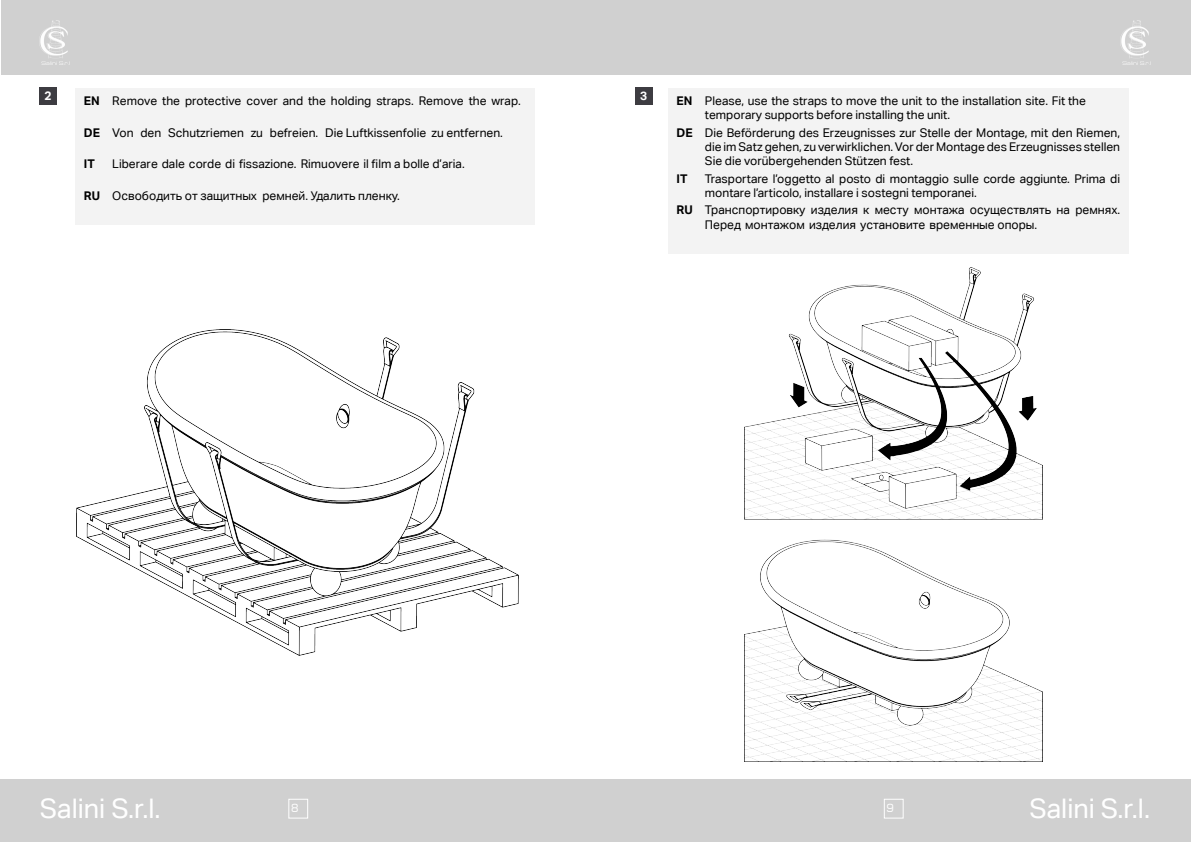
<style>
.page{position:relative;width:1191px;height:842px;background:#fff}
.page>*{position:absolute;margin:0;border:0;box-sizing:border-box;transform-origin:0 0}
.t1{font:27px "Aktiv Grotesk Corp";color:#fff}
.Текст_и_иллюстрациям{font:12px/14.4px "Aktiv Grotesk Corp";color:#000}
.Текст_и_иллюстрациям-2{font:700 12px "Aktiv Grotesk Corp";color:#000}
.t2{font:700 12px "Aktiv Grotesk Corp";color:#fff}
.t3{font:11px "Europe Normal";color:#fff}
.s1{font-weight:700}
</style>
<div class="page">
<div style="left:1px;top:0;width:595px;height:74px;background:#d0d0d0"></div>
<div style="left:0;top:780px;width:595px;height:62px;background:#d0d0d0"></div>
<div style="left:288px;top:799px;width:20px;height:20px;border:1px solid #fff"></div>
<div style="left:75px;top:88px;width:460px;height:42px;background:#f3f3f3"></div>
<div style="left:75px;top:120px;width:460px;height:42px;background:#f3f3f3"></div>
<div style="left:75px;top:151px;width:460px;height:42px;background:#f3f3f3"></div>
<div style="left:75px;top:183px;width:460px;height:42px;background:#f3f3f3"></div>
<img style="left:77px;top:330px;width:441px;height:326px">
<div style="left:595px;top:0;width:595px;height:74px;background:#d0d0d0"></div>
<div style="left:595px;top:780px;width:596px;height:62px;background:#d0d0d0"></div>
<div style="left:883px;top:799px;width:20px;height:20px;border:1px solid #fff"></div>
<img style="left:635px;top:88px;width:17px;height:17px">
<div style="left:668px;top:88px;width:460px;height:42px;background:#f3f3f3"></div>
<div style="left:668px;top:120px;width:460px;height:56px;background:#f3f3f3"></div>
<div style="left:668px;top:166px;width:460px;height:42px;background:#f3f3f3"></div>
<div style="left:668px;top:197px;width:460px;height:57px;background:#f3f3f3"></div>
<img style="left:744px;top:268px;width:299px;height:493px">
<img style="left:1121px;top:20px;width:30px;height:44px">
<img style="left:40px;top:20px;width:30px;height:44px">
<img style="left:40px;top:88px;width:17px;height:17px">
<p class="t2" style="left:45px;top:88px;width:9px">2</p>
<p class="Текст_и_иллюстрациям" style="left:84px;top:93px;width:438px"><span class="s1">EN</span> Remove the protective cover and the holding straps. Remove the wrap.</p>
<p class="Текст_и_иллюстрациям" style="left:84px;top:125px;width:420px"><span class="s1">DE</span> Von den Schutzriemen zu befreien. Die Luftkissenfolie zu entfernen.</p>
<p class="Текст_и_иллюстрациям-2" style="left:84px;top:157px;width:12px">IT</p>
<p class="Текст_и_иллюстрациям" style="left:112px;top:157px;width:354px">Liberare dale corde di fissazione. Rimuovere il film a bolle d’aria.</p>
<p class="Текст_и_иллюстрациям" style="left:84px;top:188px;width:317px"><span class="s1">RU</span> Освободить от защитных ремней. Удалить пленку.</p>
<p class="t2" style="left:640px;top:88px;width:9px">3</p>
<p class="Текст_и_иллюстрациям" style="left:705px;top:93px;width:382px;text-indent:-28px"><span class="s1">EN</span> Please, use the straps to move the unit to the installation site. Fit the temporary supports before installing the unit.</p>
<p class="Текст_и_иллюстрациям" style="left:705px;top:125px;width:416px;text-align:justify;text-indent:-28px"><span class="s1">DE</span> Die Beförderung des Erzeugnisses zur Stelle der Montage, mit den Riemen, die im Satz gehen, zu verwirklichen. Vor der Montage des Erzeugnisses stellen Sie die vorübergehenden Stützen fest.</p>
<p class="Текст_и_иллюстрациям-2" style="left:676px;top:171px;width:12px">IT</p>
<p class="Текст_и_иллюстрациям" style="left:705px;top:171px;width:416px">Trasportare l’oggetto al posto di montaggio sulle corde aggiunte. Prima di montare l’articolo, installare i sostegni temporanei.</p>
<p class="Текст_и_иллюстрациям" style="left:705px;top:203px;width:416px;text-indent:-28px"><span class="s1">RU</span> Транспортировку изделия к месту монтажа осуществлять на ремнях.<br>Перед монтажом изделия установите временные опоры.</p>
<p class="t1" style="left:40px;top:792px;width:122px">Salini S.r.l.</p>
<p class="t1" style="left:1029px;top:792px;width:122px">Salini S.r.l.</p>
<p class="t3" style="left:291px;top:802px;width:9px">8</p>
<p class="t3" style="left:886px;top:802px;width:9px">9</p>
</div>
